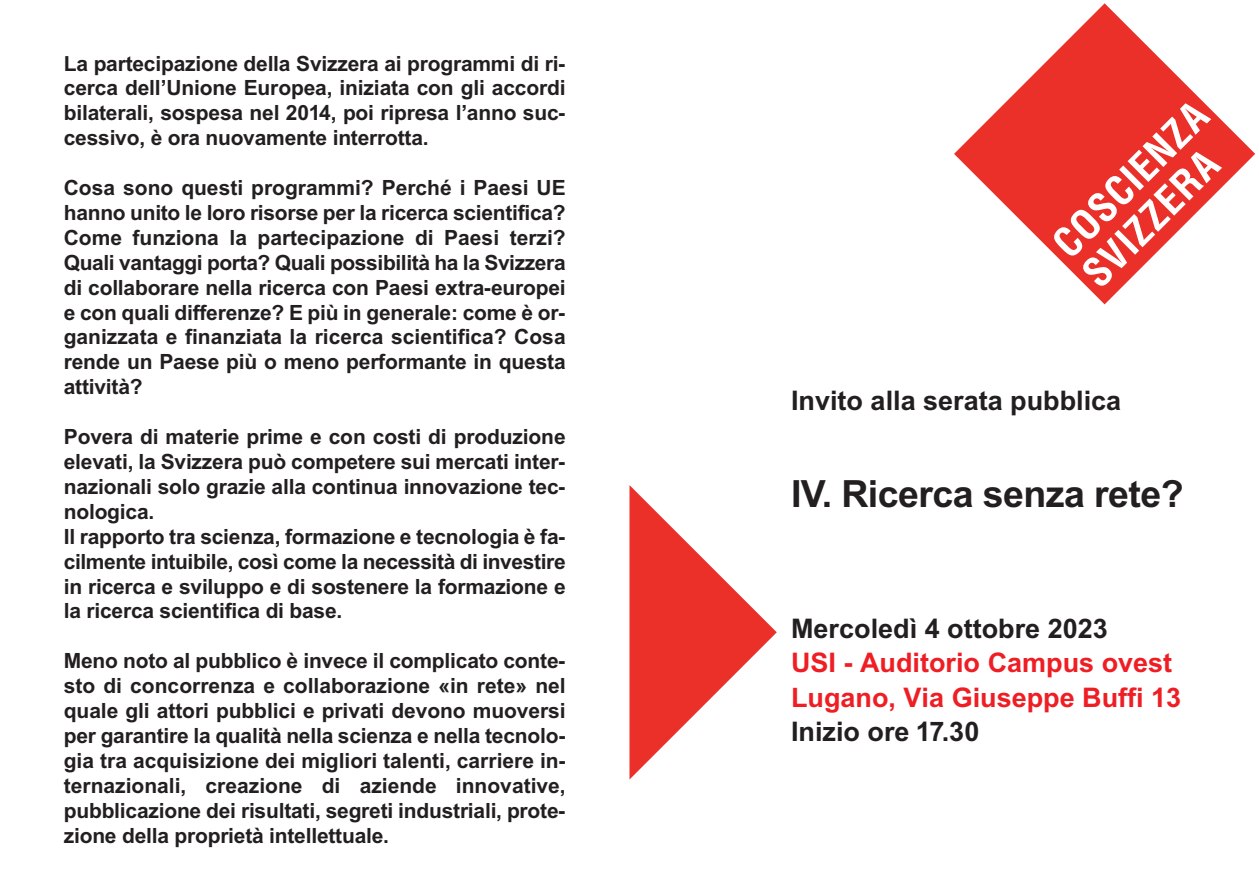
<style>
.page{position:relative;width:1259px;height:893px;background:#fff}
.page>*{position:absolute;margin:0;border:0;box-sizing:border-box;transform-origin:0 0}
.t1{font:700 37.5px "Arial";letter-spacing:-.015em;color:#231f20}
.t2{font:700 27px "Arial";color:#231f20}
.t3{font:700 27px/34.5px "Arial";color:#ee1e24}
.t4{font:700 21px/24.9px "Arial";letter-spacing:-.01em;color:#231f20;text-align:justify}
</style>
<div class="page">
<svg style="left:954px;top:3px;width:301px;height:301px"></svg>
<svg style="left:1051px;top:103px;width:171px;height:184px"></svg>
<svg style="left:629px;top:485px;width:148px;height:294px"></svg>
<p class="t4" style="left:64px;top:51px;width:503px">La partecipazione della Svizzera ai programmi di ri&shy;cerca dell’Unione Europea, iniziata con gli accordi bilaterali, sospesa nel 2014, poi ripresa l’anno suc&shy;cessivo, è ora nuovamente interrotta.</p>
<p class="t4" style="left:64px;top:175px;width:503px">Cosa sono questi programmi? Perché i Paesi UE hanno unito le loro risorse per la ricerca scientifica?<br>Come funziona la partecipazione di Paesi terzi?<br>Quali vantaggi porta? Quali possibilità ha la Svizzera di collaborare nella ricerca con Paesi extra-europei e con quali differenze? E più in generale: come è or&shy;ganizzata e finanziata la ricerca scientifica? Cosa rende un Paese più o meno performante in questa attività?</p>
<p class="t4" style="left:64px;top:424px;width:503px;text-align:left">Povera di materie prime e con costi di produzione elevati, la Svizzera può competere sui mercati inter&shy;nazionali solo grazie alla continua innovazione tec&shy;nologica.<br>Il rapporto tra scienza, formazione e tecnologia è fa&shy;cilmente intuibile, così come la necessità di investire in ricerca e sviluppo e di sostenere la formazione e la ricerca scientifica di base.</p>
<p class="t4" style="left:64px;top:648px;width:503px">Meno noto al pubblico è invece il complicato conte&shy;sto di concorrenza e collaborazione «in rete» nel quale gli attori pubblici e privati devono muoversi per garantire la qualità nella scienza e nella tecnolo&shy;gia tra acquisizione dei migliori talenti, carriere in&shy;ternazionali, creazione di aziende innovative, pubblicazione dei risultati, segreti industriali, prote&shy;zione della proprietà intellettuale.</p>
<p class="t2" style="left:791px;top:384px;width:332px">Invito alla serata pubblica</p>
<h1 class="t1" style="left:791px;top:472px;width:394px">IV. Ricerca senza rete?</h1>
<p class="t2" style="left:791px;top:612px;width:318px">Mercoledì 4 ottobre 2023</p>
<p class="t3" style="left:791px;top:646px;width:392px">USI - Auditorio Campus ovest<br>Lugano, Via Giuseppe Buffi 13</p>
<p class="t2" style="left:791px;top:716px;width:190px">Inizio ore 17.30</p>
</div>
